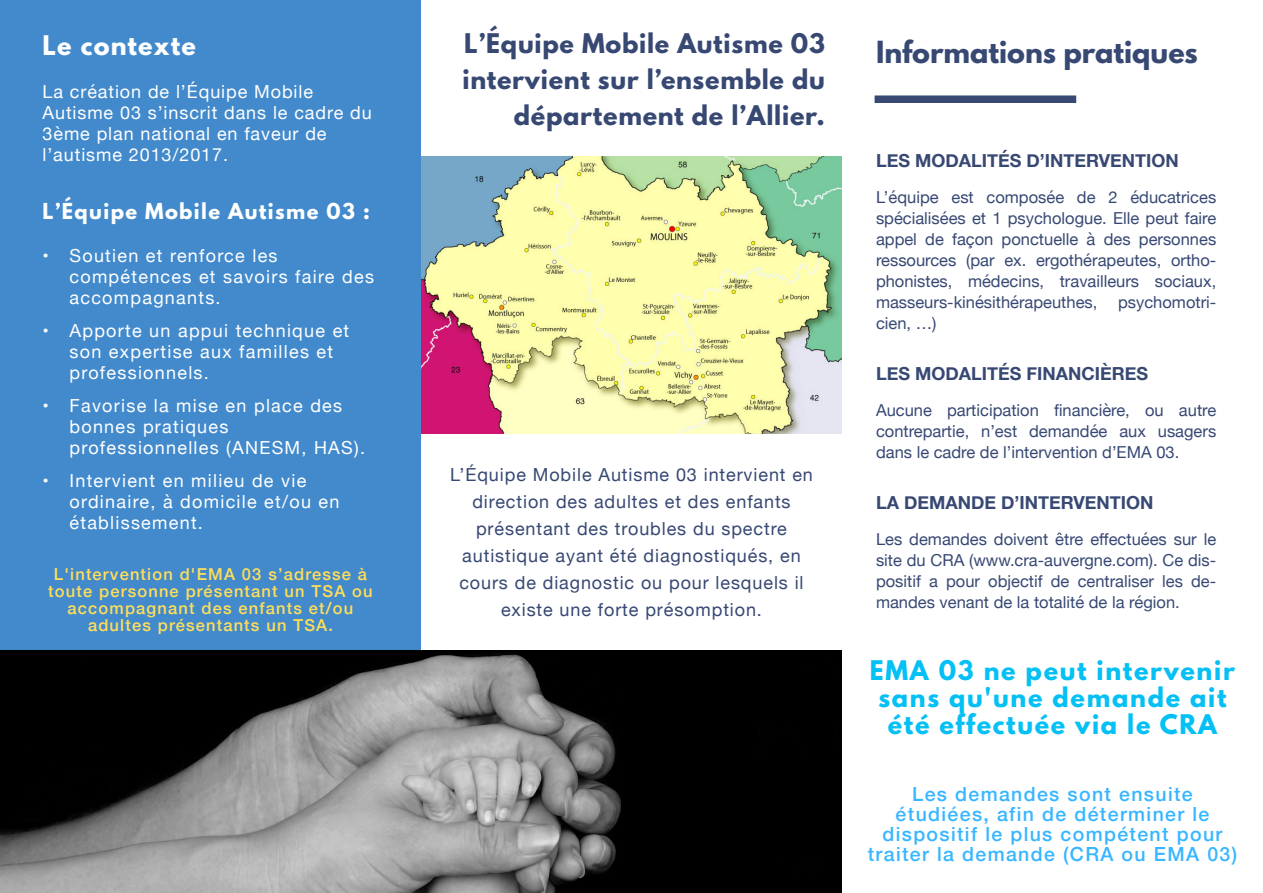
<style>
.page{position:relative;width:1263px;height:893px;background:#428acc}
.page>*{position:absolute;margin:0;border:0;box-sizing:border-box;transform-origin:0 0}
.t1{font:700 27px "League Spartan";color:#374873}
.t2{font:700 24px/36px "League Spartan";letter-spacing:.03em;color:#374873;text-align:right}
.t3{font:700 24px/27px "League Spartan";letter-spacing:.07em;color:#05c0f4;text-align:center}
.t4{font:700 24px "League Spartan";letter-spacing:.05em;color:#fff}
.t5{font:500 19.5px/20.1px "Helvetica Neue";letter-spacing:.07em;color:#38b6ff;text-align:center}
.t6{font:700 19.5px "League Spartan";letter-spacing:.07em;color:#fff}
.t7{font:18px/21px "Helvetica Neue";letter-spacing:.07em;color:#fff}
.t8{font:18px/27px "Helvetica Neue";letter-spacing:.05em;color:#374873;text-align:center}
.t9{font:18px/21px "Helvetica Neue";letter-spacing:.05em;color:#fff}
.t10{font:700 18px "Helvetica Neue";color:#374873}
.t11{font:16.5px/21px "Helvetica Neue";color:#374873;text-align:justify}
.t12{font:500 16.5px/17px "Helvetica Neue";letter-spacing:.07em;color:#ffde59;text-align:center}
</style>
<div class="page">
<div style="left:421px;top:0;width:842px;height:893px;background:#fff"></div>
<div style="left:878px;top:95px;width:194px;height:8px;background:#374873"></div>
<img style="left:421px;top:157px;width:421px;height:277px">
<img style="left:0;top:650px;width:842px;height:243px">
<h2 class="t4" style="left:43px;top:37px;width:155px">Le contexte</h2>
<p class="t9" style="left:43px;top:81px;width:331px">La création de l’Équipe Mobile<br>Autisme 03 s’inscrit dans le cadre du<br>3ème plan national en faveur de l’autisme 2013/2017.</p>
<p class="t6" style="left:43px;top:204px;width:329px">L’Équipe Mobile Autisme 03 :</p>
<p class="t7" style="left:70px;top:245px;width:306px;text-indent:-27px">• Soutien et renforce les compétences et savoirs faire des accompagnants.</p>
<p class="t7" style="left:70px;top:320px;width:281px;text-indent:-27px">• Apporte un appui technique et son expertise aux familles et professionnels.</p>
<p class="t7" style="left:70px;top:395px;width:297px;text-indent:-27px">• Favorise la mise en place des bonnes pratiques professionnelles (ANESM, HAS).</p>
<p class="t7" style="left:70px;top:470px;width:271px;text-indent:-27px">• Intervient en milieu de vie ordinaire, à domicile et/ou en établissement.</p>
<p class="t12" style="left:48px;top:565px;width:326px">L'intervention d'EMA 03 s’adresse à toute personne présentant un TSA ou accompagnant des enfants et/ou adultes présentants un TSA.</p>
<h2 class="t2" style="left:463px;top:29px;width:364px">L’Équipe Mobile Autisme 03 intervient sur l’ensemble du département de l’Allier.</h2>
<p class="t8" style="left:450px;top:461px;width:364px">L’Équipe Mobile Autisme 03 intervient en direction des adultes et des enfants présentant des troubles du spectre autistique ayant été diagnostiqués, en cours de diagnostic ou pour lesquels il existe une forte présomption.</p>
<h1 class="t1" style="left:876px;top:43px;width:323px">Informations pratiques</h1>
<p class="t10" style="left:876px;top:149px;width:304px">LES MODALITÉS D’INTERVENTION</p>
<p class="t11" style="left:876px;top:186px;width:342px">L’équipe est composée de 2 éducatrices spécialisées et 1 psychologue. Elle peut faire appel de façon ponctuelle à des personnes ressources (par ex. ergothérapeutes, ortho‐ phonistes, médecins, travailleurs sociaux, masseurs-kinésithérapeuthes,</p>
<p class="t11" style="left:1118px;top:291px;width:100px">psychomotri‐</p>
<p class="t11" style="left:876px;top:312px;width:62px">cien, …)</p>
<p class="t10" style="left:876px;top:362px;width:274px">LES MODALITÉS FINANCIÈRES</p>
<p class="t11" style="left:876px;top:399px;width:342px">Aucune participation financière, ou autre contrepartie, n’est demandée aux usagers dans le cadre de l’intervention d’EMA 03.</p>
<p class="t10" style="left:876px;top:491px;width:279px">LA DEMANDE D’INTERVENTION</p>
<p class="t11" style="left:876px;top:528px;width:342px">Les demandes doivent être effectuées sur le site du CRA (www.cra-auvergne.com). Ce dis‐ positif a pour objectif de centraliser les de‐ mandes venant de la totalité de la région.</p>
<h2 class="t3" style="left:870px;top:660px;width:367px">EMA 03 ne peut intervenir sans qu'une demande ait été effectuée via le CRA</h2>
<p class="t5" style="left:868px;top:783px;width:371px">Les demandes sont ensuite étudiées, afin de déterminer le dispositif le plus compétent pour traiter la demande (CRA ou EMA 03)</p>
</div>
